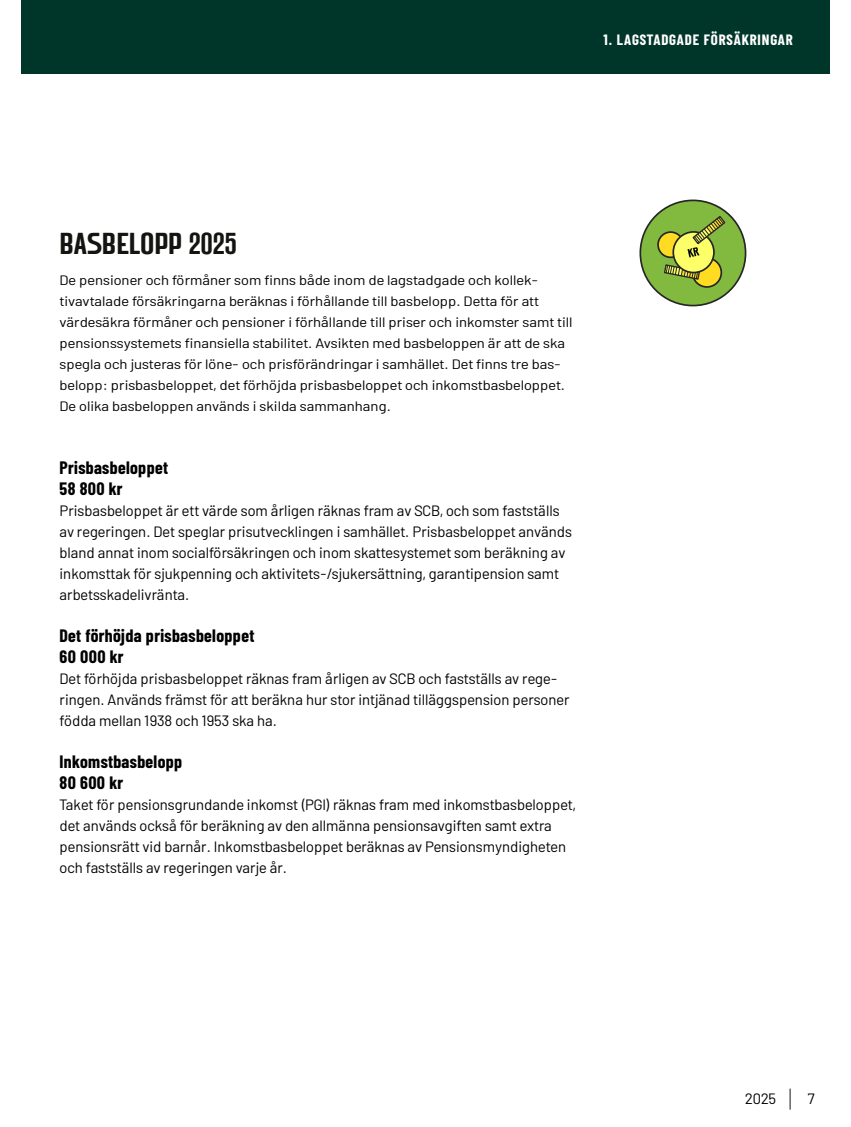
<style>
.page{position:relative;width:851px;height:1127px;background:#fff}
.page>*{position:absolute;margin:0;border:0;box-sizing:border-box;transform-origin:0 0}
.H3_-__genererar_TOC-2{font:30px "GS Grotezk";color:#141511}
.t1{font:700 18px/21px "Barlow Condensed";letter-spacing:.02em;color:#000}
.paragraph_small__10pt{font:15px/21px "Barlow";color:#000}
.t2{font:700 15px "Barlow Condensed";letter-spacing:.06em;color:#fff}
.paragraph_small__10pt-2{font:13.65px/21px "Barlow";color:#000;scale:1.1 1}
</style>
<div class="page">
<svg style="left:789px;top:1088px;width:1px;height:21px"></svg>
<div style="left:21px;top:0;width:808px;height:73px;background:#00362a"></div>
<div style="left:640px;top:200px;width:105px;height:106px;background:#82ba40;border-radius:50%"></div>
<div style="left:639px;top:200px;width:107px;height:106px;border:2px solid #262626;border-radius:50%"></div>
<svg style="left:692px;top:258px;width:29px;height:29px"></svg>
<div style="left:691px;top:257px;width:31px;height:31px;border:2px solid #262626;border-radius:50%"></div>
<div style="left:658px;top:232px;width:25px;height:25px;background:#ffdc22;border-radius:50%"></div>
<div style="left:657px;top:231px;width:27px;height:27px;border:2px solid #262626;border-radius:50%"></div>
<svg style="left:664px;top:263px;width:37px;height:18px"></svg>
<div style="left:673px;top:232px;width:40px;height:40px;background:#fcff67;border-radius:50%"></div>
<div style="left:672px;top:231px;width:42px;height:42px;border:2px solid #262626;border-radius:50%"></div>
<svg style="left:687px;top:216px;width:39px;height:41px"></svg>
<p class="t2" style="left:603px;top:29px;width:191px">1. LAGSTADGADE FÖRSÄKRINGAR</p>
<h3 class="H3_-__genererar_TOC-2" style="left:60px;top:231px;width:179px">BASBELOPP 2025</h3>
<p class="paragraph_small__10pt-2" style="left:60px;top:269px;width:468px">De pensioner och förmåner som finns både inom de lagstadgade och kollek&shy;tivavtalade försäkringarna beräknas i förhållande till basbelopp. Detta för att värdesäkra förmåner och pensioner i förhållande till priser och inkomster samt till pensionssystemets finansiella stabilitet. Avsikten med basbeloppen är att de ska spegla och justeras för löne- och prisförändringar i samhället. Det finns tre bas&shy;belopp: prisbasbeloppet, det förhöjda prisbasbeloppet och inkomstbasbeloppet.<br>De olika basbeloppen används i skilda sammanhang.</p>
<h4 class="t1" style="left:60px;top:456px;width:110px">Prisbasbeloppet<br>58 800 kr</h4>
<p class="paragraph_small__10pt" style="left:60px;top:499px;width:514px">Prisbasbeloppet är ett värde som årligen räknas fram av SCB, och som fastställs av regeringen. Det speglar prisutvecklingen i samhället. Prisbasbeloppet används bland annat inom socialförsäkringen och inom skattesystemet som beräkning av inkomsttak för sjukpenning och aktivitets-/sjukersättning, garantipension samt arbetsskadelivränta.</p>
<h4 class="t1" style="left:60px;top:624px;width:196px">Det förhöjda prisbasbeloppet<br>60 000 kr</h4>
<p class="paragraph_small__10pt" style="left:60px;top:667px;width:511px">Det förhöjda prisbasbeloppet räknas fram årligen av SCB och fastställs av rege&shy;ringen. Används främst för att beräkna hur stor intjänad tilläggspension personer födda mellan 1938 och 1953 ska ha.</p>
<h4 class="t1" style="left:60px;top:750px;width:124px">Inkomstbasbelopp<br>80 600 kr</h4>
<p class="paragraph_small__10pt" style="left:60px;top:793px;width:517px">Taket för pensionsgrundande inkomst (PGI) räknas fram med inkomstbasbeloppet, det används också för beräkning av den allmänna pensionsavgiften samt extra pensionsrätt vid barnår. Inkomstbasbeloppet beräknas av Pensionsmyndigheten och fastställs av regeringen varje år.</p>
<p class="paragraph_small__10pt" style="left:745px;top:1087px;width:33px">2025</p>
<p class="paragraph_small__10pt" style="left:807px;top:1087px;width:9px">7</p>
</div>
